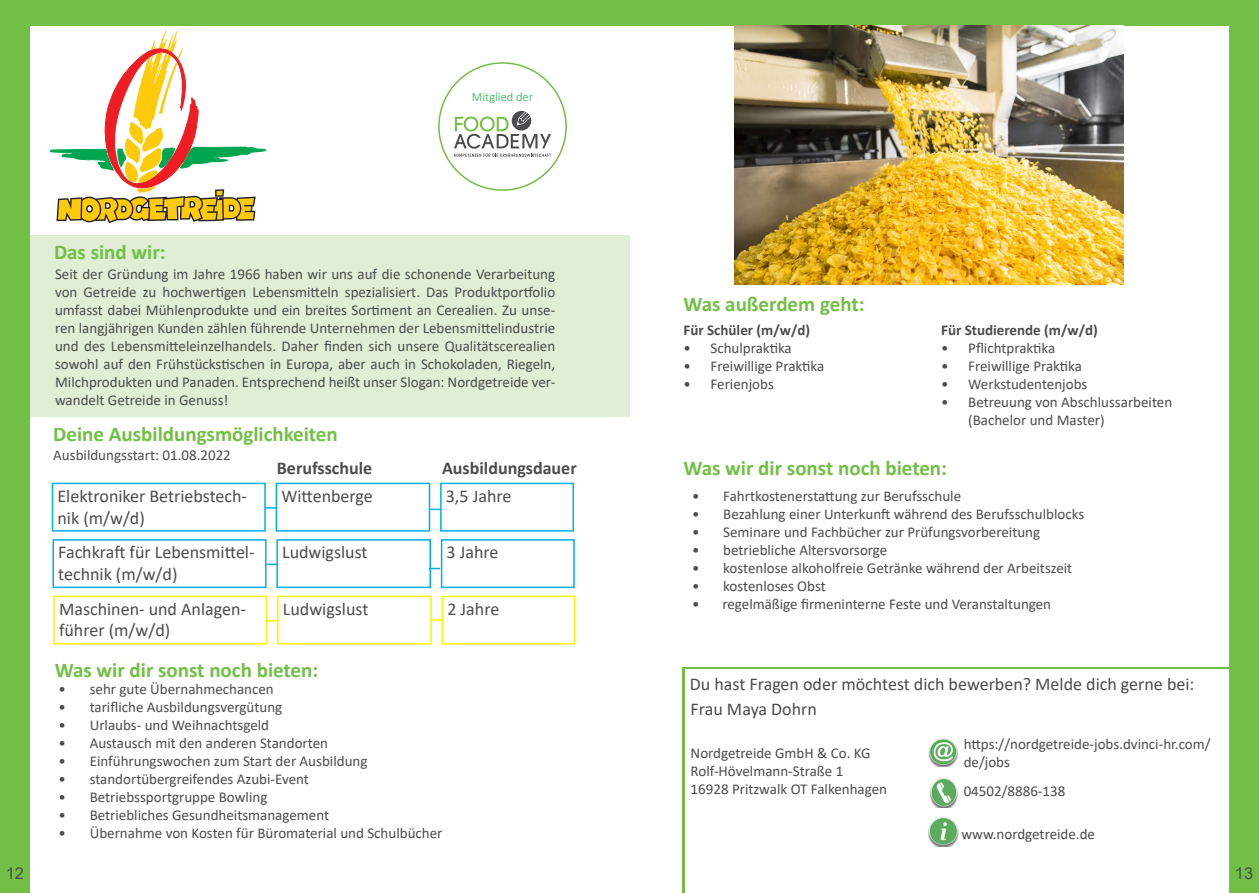
<style>
.page{position:relative;width:1259px;height:893px;background:#fff}
.page>*{position:absolute;margin:0;border:0;box-sizing:border-box;transform-origin:0 0}
.t1{font:700 21px "Calibri";color:#71bf44}
.t2{font:18px/21.6px "Calibri";color:#4b4c4d}
.t3{font:700 18px "Calibri";color:#4b4c4d}
.t4{font:16.5px "Arial";color:#4b4c4d}
.t5{font:15px/18px "Calibri";color:#4b4c4d}
.t6{font:700 15px "Calibri";color:#4b4c4d}
.t7{font:300 12.6px "Calibri";color:#23b24b}
</style>
<div class="page">
<div style="left:30px;top:235px;width:599px;height:182px;background:#dfeed4"></div>
<hr style="left:682px;top:667px;width:577px;height:2px;background:#71bf44">
<hr style="left:682px;top:667px;width:3px;height:226px;background:#71bf44">
<div style="left:30px;top:0;width:1199px;height:26px;background:#71bf44"></div>
<div style="left:1229px;top:0;width:30px;height:893px;background:#71bf44"></div>
<div style="left:0;top:0;width:30px;height:893px;background:#71bf44"></div>
<svg style="left:50px;top:30px;width:216px;height:193px"></svg>
<img style="left:734px;top:26px;width:389px;height:259px">
<div style="left:53px;top:596px;width:214px;height:49px;border:2px solid #fff101"></div>
<div style="left:277px;top:596px;width:155px;height:49px;border:2px solid #fff101"></div>
<div style="left:441px;top:596px;width:134px;height:49px;border:2px solid #fff101"></div>
<svg style="left:266px;top:620px;width:11px;height:2px"></svg>
<svg style="left:430px;top:619px;width:12px;height:2px"></svg>
<div style="left:52px;top:483px;width:214px;height:49px;border:2px solid #00aeef"></div>
<div style="left:276px;top:483px;width:154px;height:49px;border:2px solid #00aeef"></div>
<div style="left:440px;top:483px;width:134px;height:49px;border:2px solid #00aeef"></div>
<svg style="left:265px;top:507px;width:11px;height:2px"></svg>
<img style="left:929px;top:778px;width:29px;height:29px">
<img style="left:928px;top:817px;width:30px;height:29px">
<img style="left:928px;top:738px;width:30px;height:28px">
<svg style="left:454px;top:111px;width:97px;height:46px"></svg>
<div style="left:52px;top:539px;width:214px;height:49px;border:2px solid #00aeef"></div>
<div style="left:276px;top:539px;width:155px;height:49px;border:2px solid #00aeef"></div>
<div style="left:441px;top:539px;width:134px;height:49px;border:2px solid #00aeef"></div>
<svg style="left:266px;top:564px;width:12px;height:1px"></svg>
<p class="t1" style="left:54px;top:237px;width:113px">Das sind wir:</p>
<p class="t7" style="left:472px;top:89px;width:63px">Mitglied der</p>
<p class="t5" style="left:55px;top:265px;width:502px;text-align:justify">Seit der Gründung im Jahre 1966 haben wir uns auf die schonende Verarbeitung von Getreide zu hochwertigen Lebensmitteln spezialisiert. Das Produktportfolio umfasst dabei Mühlenprodukte und ein breites Sortiment an Cerealien. Zu unse&shy;ren langjährigen Kunden zählen führende Unternehmen der Lebensmittelindustrie und des Lebensmitteleinzelhandels. Daher finden sich unsere Qualitätscerealien sowohl auf den Frühstückstischen in Europa, aber auch in Schokoladen, Riegeln, Milchprodukten und Panaden. Entsprechend heißt unser Slogan: Nordgetreide ver&shy;wandelt Getreide in Genuss!</p>
<p class="t1" style="left:53px;top:419px;width:286px">Deine Ausbildungsmöglichkeiten</p>
<p class="t5" style="left:53px;top:446px;width:179px">Ausbildungsstart: 01.08.2022</p>
<p class="t3" style="left:277px;top:455px;width:97px">Berufsschule</p>
<p class="t3" style="left:442px;top:455px;width:136px">Ausbildungsdauer</p>
<p class="t2" style="left:58px;top:485px;width:191px">Elektroniker Betriebstech&shy;nik (m/w/d)</p>
<p class="t2" style="left:281px;top:485px;width:93px">Wittenberge</p>
<p class="t2" style="left:446px;top:485px;width:67px">3,5 Jahre</p>
<p class="t2" style="left:58px;top:541px;width:198px">Fachkraft für Lebensmittel&shy;technik (m/w/d)</p>
<p class="t2" style="left:282px;top:541px;width:87px">Ludwigslust</p>
<p class="t2" style="left:446px;top:541px;width:54px">3 Jahre</p>
<p class="t2" style="left:59px;top:598px;width:189px">Maschinen- und Anlagen&shy;führer (m/w/d)</p>
<p class="t2" style="left:283px;top:598px;width:87px">Ludwigslust</p>
<p class="t2" style="left:447px;top:598px;width:54px">2 Jahre</p>
<p class="t1" style="left:55px;top:655px;width:265px">Was wir dir sonst noch bieten:</p>
<p class="t5" style="left:58px;top:679px;width:217px">• sehr gute Übernahmechancen</p>
<p class="t5" style="left:58px;top:697px;width:225px">• tarifliche Ausbildungsvergütung</p>
<p class="t5" style="left:58px;top:715px;width:212px">• Urlaubs- und Weihnachtsgeld</p>
<p class="t5" style="left:58px;top:733px;width:271px">• Austausch mit den anderen Standorten</p>
<p class="t5" style="left:58px;top:751px;width:310px">• Einführungswochen zum Start der Ausbildung</p>
<p class="t5" style="left:58px;top:769px;width:252px">• standortübergreifendes Azubi-Event</p>
<p class="t5" style="left:58px;top:787px;width:210px">• Betriebssportgruppe Bowling</p>
<p class="t5" style="left:58px;top:805px;width:272px">• Betriebliches Gesundheitsmanagement</p>
<p class="t5" style="left:58px;top:823px;width:385px">• Übernahme von Kosten für Büromaterial und Schulbücher</p>
<p class="t1" style="left:683px;top:289px;width:182px">Was außerdem geht:</p>
<p class="t6" style="left:941px;top:320px;width:158px">Für Studierende (m/w/d)</p>
<p class="t5" style="left:941px;top:339px;width:116px">• Pflichtpraktika</p>
<p class="t5" style="left:941px;top:357px;width:142px">• Freiwillige Praktika</p>
<p class="t5" style="left:941px;top:375px;width:148px">• Werkstudentenjobs</p>
<p class="t5" style="left:968px;top:393px;width:206px;text-indent:-27px">• Betreuung von Abschlussarbeiten (Bachelor und Master)</p>
<p class="t1" style="left:683px;top:453px;width:265px">Was wir dir sonst noch bieten:</p>
<p class="t5" style="left:692px;top:487px;width:271px">• Fahrtkostenerstattung zur Berufsschule</p>
<p class="t5" style="left:692px;top:505px;width:394px">• Bezahlung einer Unterkunft während des Berufsschulblocks</p>
<p class="t5" style="left:692px;top:523px;width:350px">• Seminare und Fachbücher zur Prüfungsvorbereitung</p>
<p class="t5" style="left:692px;top:541px;width:197px">• betriebliche Altersvorsorge</p>
<p class="t5" style="left:692px;top:559px;width:382px">• kostenlose alkoholfreie Getränke während der Arbeitszeit</p>
<p class="t5" style="left:692px;top:577px;width:135px">• kostenloses Obst</p>
<p class="t5" style="left:692px;top:595px;width:361px">• regelmäßige firmeninterne Feste und Veranstaltungen</p>
<p class="t6" style="left:683px;top:320px;width:128px">Für Schüler (m/w/d)</p>
<p class="t5" style="left:683px;top:339px;width:110px">• Schulpraktika</p>
<p class="t5" style="left:683px;top:357px;width:142px">• Freiwillige Praktika</p>
<p class="t5" style="left:683px;top:375px;width:92px">• Ferienjobs</p>
<p class="t2" style="left:690px;top:673px;width:506px">Du hast Fragen oder möchtest dich bewerben? Melde dich gerne bei:</p>
<p class="t2" style="left:690px;top:697px;width:128px">Frau Maya Dohrn</p>
<p class="t5" style="left:690px;top:744px;width:181px">Nordgetreide GmbH &amp; Co. KG</p>
<p class="t5" style="left:690px;top:762px;width:154px">Rolf-Hövelmann-Straße 1</p>
<p class="t5" style="left:690px;top:780px;width:198px">16928 Pritzwalk OT Falkenhagen</p>
<p class="t5" style="left:963px;top:734px;width:248px">https://nordgetreide-jobs.dvinci-hr.com/ de/jobs</p>
<p class="t5" style="left:963px;top:782px;width:103px">04502/8886-138</p>
<p class="t5" style="left:961px;top:824px;width:135px">www.nordgetreide.de</p>
<p class="t4" style="left:6px;top:862px;width:20px">12</p>
<p class="t4" style="left:1235px;top:862px;width:20px">13</p>
</div>
